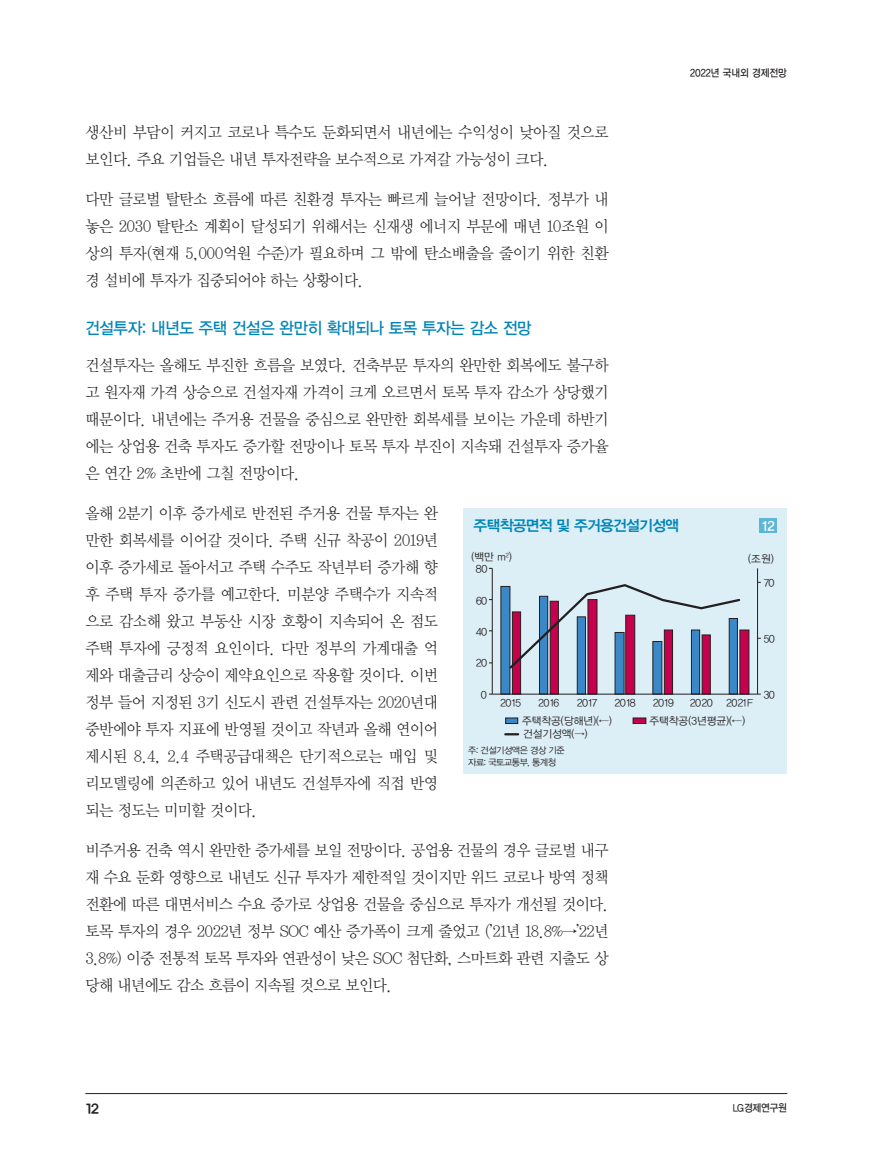
<style>
.page{position:relative;width:872px;height:1157px;background:#fff}
.page>*{position:absolute;margin:0;border:0;box-sizing:border-box;transform-origin:0 0}
._3__원제목{font:16.5px "YDVYGO13";letter-spacing:-.02em;color:#0085b8;scale:.95 1}
._3__본문1{font:15.9px/27px "YDVY Mj O12";letter-spacing:-.03em;color:#231f20;text-align:justify;scale:.95 1}
._8__표_제목{font:15px "YDVYGO14";letter-spacing:-.05em;color:#0085b8}
.t1{font:13.5px "YDV Yhead M";color:#231f20}
.t2{font:13.5px "YDVYGO14";color:#fff}
.t3{font:10.5px "YDVYGO12";color:#231f20}
.t4{font:10.5px "YDVYGO13";color:#231f20;scale:.9 1}
._0__주_자료{font:9px "YDVYGO12";letter-spacing:-.05em;color:#231f20}
</style>
<div class="page">
<hr style="left:85px;top:1093px;width:702px;height:1px;background:#231f20">
<div style="left:463px;top:508px;width:324px;height:266px;background:#dceef6"></div>
<div style="left:505px;top:718px;width:13px;height:5px;background:#3b88c8"></div>
<div style="left:505px;top:717px;width:13px;height:7px;border:1px solid #231f20"></div>
<div style="left:633px;top:718px;width:13px;height:5px;background:#c7004e"></div>
<div style="left:633px;top:717px;width:13px;height:7px;border:1px solid #231f20"></div>
<svg style="left:505px;top:733px;width:13px;height:2px"></svg>
<hr style="left:757px;top:568px;width:1px;height:126px;background:#231f20">
<hr style="left:492px;top:568px;width:1px;height:126px;background:#231f20">
<hr style="left:492px;top:693px;width:265px;height:1px;background:#231f20">
<svg style="left:500px;top:584px;width:249px;height:110px"></svg>
<div style="left:760px;top:518px;width:17px;height:15px;background:#5eb5d8"></div>
<p class="t4" style="left:690px;top:66px;width:109px">2022년 국내외 경제전망</p>
<p class="_3__본문1" style="left:85px;top:118px;width:552px">생산비 부담이 커지고 코로나 특수도 둔화되면서 내년에는 수익성이 낮아질 것으로 보인다. 주요 기업들은 내년 투자전략을 보수적으로 가져갈 가능성이 크다.</p>
<p class="_3__본문1" style="left:85px;top:184px;width:552px">다만 글로벌 탈탄소 흐름에 따른 친환경 투자는 빠르게 늘어날 전망이다. 정부가 내 놓은 2030 탈탄소 계획이 달성되기 위해서는 신재생 에너지 부문에 매년 10조원 이 상의 투자(현재 5,000억원 수준)가 필요하며 그 밖에 탄소배출을 줄이기 위한 친환 경 설비에 투자가 집중되어야 하는 상황이다.</p>
<p class="_3__원제목" style="left:85px;top:317px;width:471px">건설투자: 내년도 주택 건설은 완만히 확대되나 토목 투자는 감소 전망</p>
<p class="_3__본문1" style="left:85px;top:351px;width:552px">건설투자는 올해도 부진한 흐름을 보였다. 건축부문 투자의 완만한 회복에도 불구하 고 원자재 가격 상승으로 건설자재 가격이 크게 오르면서 토목 투자 감소가 상당했기 때문이다. 내년에는 주거용 건물을 중심으로 완만한 회복세를 보이는 가운데 하반기 에는 상업용 건축 투자도 증가할 전망이나 토목 투자 부진이 지속돼 건설투자 증가율 은 연간 2% 초반에 그칠 전망이다.</p>
<p class="_3__본문1" style="left:85px;top:499px;width:373px">올해 2분기 이후 증가세로 반전된 주거용 건물 투자는 완 만한 회복세를 이어갈 것이다. 주택 신규 착공이 2019년 이후 증가세로 돌아서고 주택 수주도 작년부터 증가해 향 후 주택 투자 증가를 예고한다. 미분양 주택수가 지속적 으로 감소해 왔고 부동산 시장 호황이 지속되어 온 점도 주택 투자에 긍정적 요인이다. 다만 정부의 가계대출 억 제와 대출금리 상승이 제약요인으로 작용할 것이다. 이번 정부 들어 지정된 3기 신도시 관련 건설투자는 2020년대 중반에야 투자 지표에 반영될 것이고 작년과 올해 연이어 제시된 8.4, 2.4 주택공급대책은 단기적으로는 매입 및 리모델링에 의존하고 있어 내년도 건설투자에 직접 반영 되는 정도는 미미할 것이다.</p>
<p class="_3__본문1" style="left:85px;top:836px;width:552px">비주거용 건축 역시 완만한 증가세를 보일 전망이다. 공업용 건물의 경우 글로벌 내구 재 수요 둔화 영향으로 내년도 신규 투자가 제한적일 것이지만 위드 코로나 방역 정책 전환에 따른 대면서비스 수요 증가로 상업용 건물을 중심으로 투자가 개선될 것이다. 토목 투자의 경우 2022년 정부 SOC 예산 증가폭이 크게 줄었고 (’21년 18.8%→’22년 3.8%) 이중 전통적 토목 투자와 연관성이 낮은 SOC 첨단화, 스마트화 관련 지출도 상 당해 내년에도 감소 흐름이 지속될 것으로 보인다.</p>
<p class="_8__표_제목" style="left:473px;top:516px;width:207px">주택착공면적 및 주거용건설기성액</p>
<p class="t2" style="left:762px;top:517px;width:14px">12</p>
<p class="t3" style="left:471px;top:550px;width:42px">(백만 m<sup>2</sup>)</p>
<p class="t3" style="left:748px;top:551px;width:27px">(조원)</p>
<p class="t3" style="left:476px;top:562px;width:13px">80</p>
<p class="t3" style="left:764px;top:575px;width:12px">70</p>
<p class="t3" style="left:476px;top:593px;width:13px">60</p>
<p class="t3" style="left:476px;top:624px;width:13px">40</p>
<p class="t3" style="left:763px;top:631px;width:13px">50</p>
<p class="t3" style="left:476px;top:656px;width:13px">20</p>
<p class="t3" style="left:481px;top:687px;width:8px">0</p>
<p class="t3" style="left:763px;top:687px;width:13px">30</p>
<p class="t3" style="left:500px;top:695px;width:22px">2015</p>
<p class="t3" style="left:538px;top:695px;width:22px">2016</p>
<p class="t3" style="left:577px;top:695px;width:21px">2017</p>
<p class="t3" style="left:615px;top:695px;width:22px">2018</p>
<p class="t3" style="left:653px;top:695px;width:22px">2019</p>
<p class="t3" style="left:690px;top:695px;width:24px">2020</p>
<p class="t3" style="left:726px;top:695px;width:28px">2021F</p>
<p class="t3" style="left:522px;top:713px;width:91px">주택착공(당해년)(←)</p>
<p class="t3" style="left:649px;top:713px;width:97px">주택착공(3년평균)(←)</p>
<p class="t3" style="left:523px;top:727px;width:66px">건설기성액(→)</p>
<p class="_0__주_자료" style="left:468px;top:744px;width:98px">주: 건설기성액은 경상 기준</p>
<p class="_0__주_자료" style="left:468px;top:756px;width:89px">자료: 국토교통부, 통계청</p>
<p class="t1" style="left:85px;top:1102px;width:15px">12</p>
<p class="t4" style="left:733px;top:1101px;width:61px">LG경제연구원</p>
</div>
